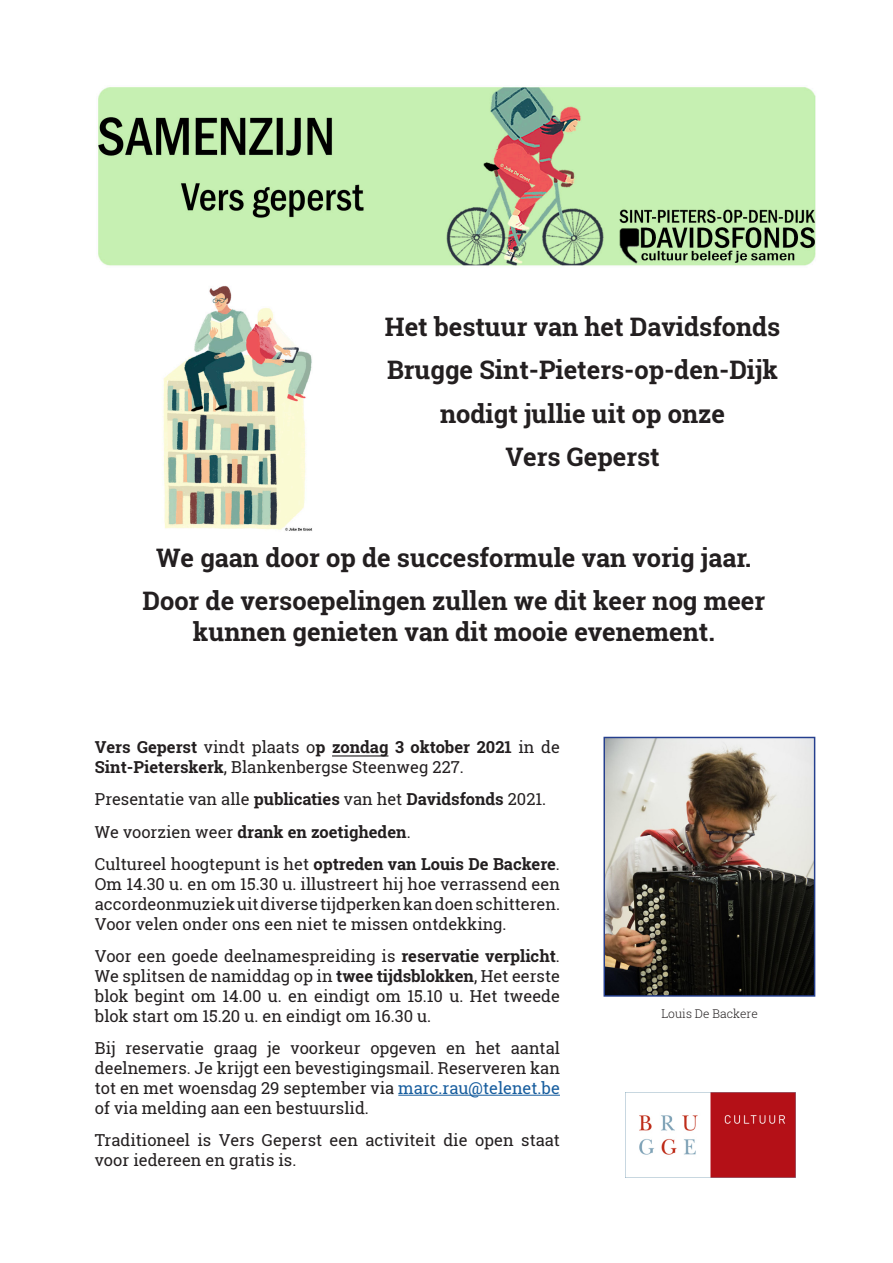
<style>
.page{position:relative;width:893px;height:1263px;background:#fff}
.page>*{position:absolute;margin:0;border:0;box-sizing:border-box;transform-origin:0 0}
.Introtekst_in_activi{font:700 25.5px/30.6px "Roboto Slab";color:#231f20;text-align:center}
.Gewone_tekst_in_de_d{font:16.5px/19.8px "Roboto Slab";color:#231f20;text-align:justify}
.Gewone_tekst_in_de_d-2{font:700 16.5px/19.8px "Roboto Slab";color:#231f20}
.Tekst_onder_foto{font:300 12px "Roboto Slab";color:#231f20}
.s1{font-weight:400}
.s2{font-weight:700}
.s3{color:#175d9e}
</style>
<div class="page">
<img style="left:98px;top:87px;width:718px;height:179px">
<img style="left:625px;top:1093px;width:170px;height:85px">
<img style="left:605px;top:739px;width:208px;height:256px">
<div style="left:603px;top:737px;width:212px;height:260px;border:1px solid #253f8e"></div>
<img style="left:163px;top:285px;width:150px;height:246px">
<hr style="left:332px;top:755px;width:56px;height:1px;background:#231f20">
<hr style="left:398px;top:1095px;width:162px;height:1px;background:#175d9e">
<p class="Introtekst_in_activi" style="left:385px;top:311px;width:397px">Het bestuur van het Davidsfonds</p>
<p class="Introtekst_in_activi" style="left:387px;top:355px;width:393px">Brugge Sint-Pieters-op-den-Dijk</p>
<p class="Introtekst_in_activi" style="left:440px;top:398px;width:286px">nodigt jullie uit op onze</p>
<p class="Introtekst_in_activi" style="left:505px;top:441px;width:156px">Vers Geperst</p>
<p class="Introtekst_in_activi" style="left:156px;top:542px;width:597px">We gaan door op de succesformule van vorig jaar.</p>
<p class="Introtekst_in_activi" style="left:142px;top:585px;width:624px">Door de versoepelingen zullen we dit keer nog meer kunnen genieten van dit mooie evenement.</p>
<p class="Gewone_tekst_in_de_d-2" style="left:95px;top:737px;width:467px">Vers Geperst <span class="s1">vindt plaats o</span>p zondag 3 oktober 2021 <span class="s1">in de<br></span>Sint-Pieterskerk<span class="s1">, Blankenbergse Steenweg 227.</span></p>
<p class="Gewone_tekst_in_de_d" style="left:95px;top:789px;width:453px">Presentatie van alle <span class="s2">publicaties</span> van het <span class="s2">Davidsfonds</span> 2021.</p>
<p class="Gewone_tekst_in_de_d-2" style="left:95px;top:822px;width:317px"><span class="s1">We voorzien weer</span> drank en zoetigheden<span class="s1">.</span></p>
<p class="Gewone_tekst_in_de_d" style="left:95px;top:854px;width:467px">Cultureel hoogtepunt is het <span class="s2">optreden van Louis De Backere</span>.<br>Om 14.30 u. en om 15.30 u. illustreert hij hoe verrassend een accordeonmuziek uit diverse tijdperken kan doen schitteren.<br>Voor velen onder ons een niet te missen ontdekking.</p>
<p class="Gewone_tekst_in_de_d" style="left:95px;top:946px;width:467px">Voor een goede deelnamespreiding is <span class="s2">reservatie verplicht</span>.<br>We splitsen de namiddag op in <span class="s2">twee tijdsblokken</span>, Het eerste blok begint om 14.00 u. en eindigt om 15.10 u. Het tweede blok start om 15.20 u. en eindigt om 16.30 u.</p>
<p class="Gewone_tekst_in_de_d" style="left:95px;top:1038px;width:467px">Bij reservatie graag je voorkeur opgeven en het aantal deelnemers. Je krijgt een bevestigingsmail. Reserveren kan tot en met woensdag 29 september via <span class="s3">marc.rau@telenet.be </span>of via melding aan een bestuurslid.</p>
<p class="Gewone_tekst_in_de_d" style="left:95px;top:1130px;width:467px">Traditioneel is Vers Geperst een activiteit die open staat voor iedereen en gratis is.</p>
<p class="Tekst_onder_foto" style="left:661px;top:1006px;width:98px">Louis De Backere</p>
</div>
